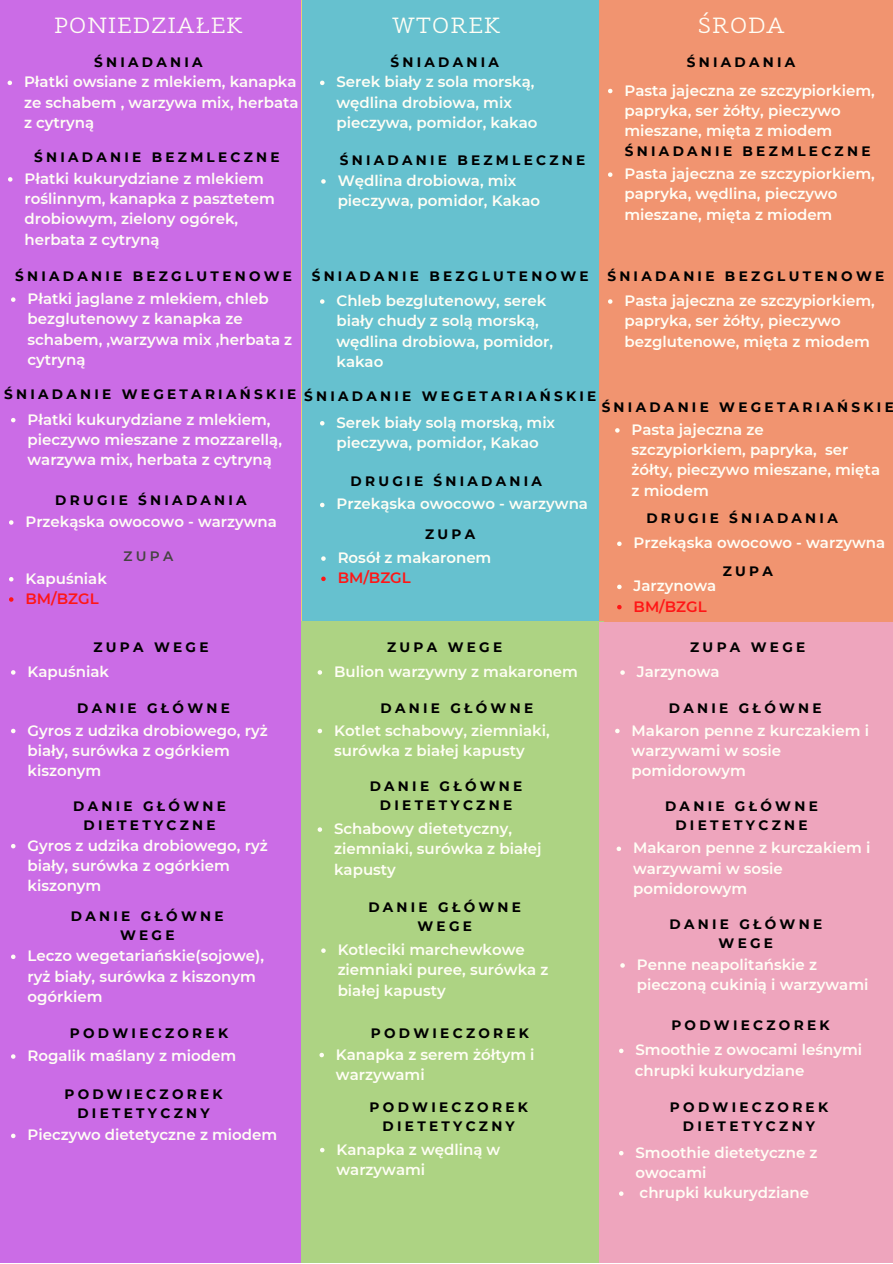
<style>
.page{position:relative;width:893px;height:1264px;background:#fff}
.page>*{position:absolute;margin:0;border:0;box-sizing:border-box;transform-origin:0 0}
.t1{font:21.3px "Sean Slab";letter-spacing:.05em;color:#fffef5}
.t2{font:600 15px/20.2px "Montserrat";color:#fffef5}
.t3{font:600 15px "Montserrat";color:#ff1616}
.t4{font:700 13.65px/19px "Montserrat";letter-spacing:.24em;color:#000;text-align:center}
.t5{font:600 13.65px "Montserrat";color:#444440}
</style>
<div class="page">
<div style="left:298px;top:0;width:304px;height:640px;background:#66c1cf"></div>
<div style="left:599px;top:0;width:293px;height:640px;background:#f19470"></div>
<div style="left:295px;top:621px;width:308px;height:641px;background:#add383"></div>
<div style="left:599px;top:621px;width:293px;height:641px;background:#eea5bd"></div>
<div style="left:0;top:0;width:300px;height:1262px;background:#cb6ce6"></div>
<svg style="left:320px;top:81px;width:4px;height:4px"></svg>
<svg style="left:321px;top:179px;width:4px;height:5px"></svg>
<svg style="left:320px;top:299px;width:4px;height:5px"></svg>
<svg style="left:320px;top:421px;width:4px;height:4px"></svg>
<svg style="left:321px;top:556px;width:4px;height:5px"></svg>
<svg style="left:321px;top:576px;width:4px;height:5px"></svg>
<svg style="left:317px;top:670px;width:5px;height:4px"></svg>
<svg style="left:317px;top:728px;width:5px;height:5px"></svg>
<svg style="left:317px;top:827px;width:5px;height:4px"></svg>
<svg style="left:319px;top:1052px;width:5px;height:5px"></svg>
<svg style="left:320px;top:1147px;width:4px;height:5px"></svg>
<svg style="left:321px;top:948px;width:4px;height:4px"></svg>
<svg style="left:8px;top:81px;width:4px;height:4px"></svg>
<svg style="left:8px;top:177px;width:4px;height:5px"></svg>
<svg style="left:11px;top:297px;width:4px;height:5px"></svg>
<svg style="left:11px;top:418px;width:4px;height:4px"></svg>
<svg style="left:9px;top:577px;width:4px;height:4px"></svg>
<svg style="left:9px;top:597px;width:4px;height:4px"></svg>
<svg style="left:11px;top:670px;width:4px;height:4px"></svg>
<svg style="left:11px;top:728px;width:4px;height:5px"></svg>
<svg style="left:11px;top:844px;width:4px;height:4px"></svg>
<svg style="left:11px;top:954px;width:4px;height:5px"></svg>
<svg style="left:11px;top:1054px;width:4px;height:4px"></svg>
<svg style="left:11px;top:1133px;width:4px;height:5px"></svg>
<svg style="left:608px;top:89px;width:4px;height:4px"></svg>
<svg style="left:608px;top:172px;width:4px;height:5px"></svg>
<svg style="left:608px;top:299px;width:4px;height:5px"></svg>
<svg style="left:615px;top:428px;width:4px;height:4px"></svg>
<svg style="left:617px;top:584px;width:4px;height:5px"></svg>
<svg style="left:617px;top:605px;width:4px;height:4px"></svg>
<svg style="left:620px;top:670px;width:4px;height:4px"></svg>
<svg style="left:615px;top:728px;width:4px;height:5px"></svg>
<svg style="left:616px;top:846px;width:5px;height:5px"></svg>
<svg style="left:620px;top:963px;width:4px;height:4px"></svg>
<svg style="left:619px;top:1048px;width:4px;height:5px"></svg>
<svg style="left:619px;top:1151px;width:4px;height:4px"></svg>
<svg style="left:619px;top:1191px;width:4px;height:4px"></svg>
<svg style="left:9px;top:520px;width:4px;height:5px"></svg>
<svg style="left:320px;top:502px;width:4px;height:5px"></svg>
<svg style="left:617px;top:541px;width:4px;height:5px"></svg>
<h1 class="t1" style="left:697px;top:18px;width:88px">ŚRODA</h1>
<p class="t4" style="left:686px;top:52px;width:110px">ŚNIADANIA</p>
<p class="t2" style="left:624px;top:80px;width:252px">Pasta jajeczna ze szczypiorkiem, papryka, ser żółty, pieczywo mieszane, mięta z miodem</p>
<p class="t4" style="left:625px;top:141px;width:247px">ŚNIADANIE BEZMLECZNE</p>
<p class="t2" style="left:624px;top:164px;width:252px">Pasta jajeczna ze szczypiorkiem, papryka, wędlina, pieczywo mieszane, mięta z miodem</p>
<h1 class="t1" style="left:54px;top:18px;width:190px">PONIEDZIAŁEK</h1>
<p class="t4" style="left:94px;top:52px;width:110px">ŚNIADANIA</p>
<p class="t2" style="left:24px;top:72px;width:276px">Płatki owsiane z mlekiem, kanapka ze schabem , warzywa mix, herbata z cytryną</p>
<p class="t4" style="left:34px;top:147px;width:247px">ŚNIADANIE BEZMLECZNE</p>
<p class="t2" style="left:24px;top:168px;width:252px">Płatki kukurydziane z mlekiem roślinnym, kanapka z pasztetem drobiowym, zielony ogórek, herbata z cytryną</p>
<p class="t4" style="left:15px;top:267px;width:278px">ŚNIADANIE BEZGLUTENOWE</p>
<p class="t2" style="left:27px;top:288px;width:266px">Płatki jaglane z mlekiem, chleb bezglutenowy z kanapka ze schabem, ,warzywa mix ,herbata z cytryną</p>
<p class="t4" style="left:4px;top:384px;width:293px">ŚNIADANIE WEGETARIAŃSKIE</p>
<p class="t2" style="left:27px;top:409px;width:256px">Płatki kukurydziane z mlekiem, pieczywo mieszane z mozzarellą, warzywa mix, herbata z cytryną</p>
<h1 class="t1" style="left:392px;top:18px;width:109px">WTOREK</h1>
<p class="t4" style="left:390px;top:52px;width:110px">ŚNIADANIA</p>
<p class="t2" style="left:336px;top:72px;width:202px">Serek biały z sola morską, wędlina drobiowa, mix pieczywa, pomidor, kakao</p>
<p class="t4" style="left:340px;top:151px;width:247px">ŚNIADANIE BEZMLECZNE</p>
<p class="t2" style="left:337px;top:170px;width:204px">Wędlina drobiowa, mix pieczywa, pomidor, Kakao</p>
<p class="t4" style="left:607px;top:266px;width:278px">ŚNIADANIE BEZGLUTENOWE</p>
<p class="t2" style="left:624px;top:290px;width:252px">Pasta jajeczna ze szczypiorkiem, papryka, ser żółty, pieczywo bezglutenowe, mięta z miodem</p>
<p class="t4" style="left:312px;top:267px;width:278px">ŚNIADANIE BEZGLUTENOWE</p>
<p class="t2" style="left:336px;top:290px;width:218px">Chleb bezglutenowy, serek biały chudy z solą morską, wędlina drobiowa, pomidor, kakao</p>
<p class="t4" style="left:304px;top:386px;width:293px">ŚNIADANIE WEGETARIAŃSKIE</p>
<p class="t2" style="left:336px;top:412px;width:220px">Serek biały solą morską, mix pieczywa, pomidor, Kakao</p>
<p class="t4" style="left:601px;top:397px;width:293px">ŚNIADANIE WEGETARIAŃSKIE</p>
<p class="t2" style="left:631px;top:419px;width:250px">Pasta jajeczna ze szczypiorkiem, papryka, ser żółty, pieczywo mieszane, mięta z miodem</p>
<p class="t4" style="left:350px;top:471px;width:193px">DRUGIE ŚNIADANIA</p>
<p class="t2" style="left:336px;top:494px;width:253px">Przekąska owocowo - warzywna</p>
<p class="t4" style="left:55px;top:491px;width:193px">DRUGIE ŚNIADANIA</p>
<p class="t2" style="left:25px;top:511px;width:253px">Przekąska owocowo - warzywna</p>
<p class="t4" style="left:646px;top:508px;width:193px">DRUGIE ŚNIADANIA</p>
<p class="t2" style="left:633px;top:533px;width:253px">Przekąska owocowo - warzywna</p>
<p class="t4" style="left:425px;top:524px;width:52px">ZUPA</p>
<p class="t2" style="left:337px;top:547px;width:155px">Rosół z makaronem</p>
<p class="t3" style="left:337px;top:569px;width:75px">BM/BZGL</p>
<p class="t5" style="left:123px;top:547px;width:51px">ZUPA</p>
<p class="t4" style="left:722px;top:561px;width:52px">ZUPA</p>
<p class="t2" style="left:25px;top:568px;width:83px">Kapuśniak</p>
<p class="t3" style="left:25px;top:589px;width:75px">BM/BZGL</p>
<p class="t4" style="left:93px;top:637px;width:117px">ZUPA WEGE</p>
<p class="t2" style="left:27px;top:661px;width:83px">Kapuśniak</p>
<p class="t4" style="left:77px;top:699px;width:154px">DANIE GŁÓWNE</p>
<p class="t2" style="left:27px;top:720px;width:242px">Gyros z udzika drobiowego, ryż biały, surówka z ogórkiem kiszonym</p>
<p class="t4" style="left:73px;top:796px;width:154px">DANIE GŁÓWNE<br>DIETETYCZNE</p>
<p class="t2" style="left:27px;top:835px;width:242px">Gyros z udzika drobiowego, ryż biały, surówka z ogórkiem kiszonym</p>
<p class="t4" style="left:71px;top:906px;width:154px">DANIE GŁÓWNE<br>WEGE</p>
<p class="t2" style="left:27px;top:945px;width:238px">Leczo wegetariańskie(sojowe), ryż biały, surówka z kiszonym ogórkiem</p>
<p class="t4" style="left:70px;top:1023px;width:160px">PODWIECZOREK</p>
<p class="t2" style="left:27px;top:1045px;width:210px">Rogalik maślany z miodem</p>
<p class="t4" style="left:64px;top:1084px;width:160px">PODWIECZOREK<br>DIETETYCZNY</p>
<p class="t2" style="left:27px;top:1124px;width:251px">Pieczywo dietetyczne z miodem</p>
<p class="t2" style="left:633px;top:576px;width:84px">Jarzynowa</p>
<p class="t3" style="left:633px;top:597px;width:75px">BM/BZGL</p>
<p class="t4" style="left:690px;top:637px;width:117px">ZUPA WEGE</p>
<p class="t2" style="left:636px;top:661px;width:84px">Jarzynowa</p>
<p class="t4" style="left:669px;top:699px;width:154px">DANIE GŁÓWNE</p>
<p class="t2" style="left:631px;top:720px;width:239px">Makaron penne z kurczakiem i warzywami w sosie pomidorowym</p>
<p class="t4" style="left:665px;top:796px;width:154px">DANIE GŁÓWNE<br>DIETETYCZNE</p>
<p class="t2" style="left:633px;top:837px;width:239px">Makaron penne z kurczakiem i warzywami w sosie pomidorowym</p>
<p class="t4" style="left:669px;top:914px;width:154px">DANIE GŁÓWNE<br>WEGE</p>
<p class="t2" style="left:636px;top:954px;width:233px">Penne neapolitańskie z pieczoną cukinią i warzywami</p>
<p class="t4" style="left:671px;top:1015px;width:160px">PODWIECZOREK</p>
<p class="t2" style="left:634px;top:1039px;width:229px">Smoothie z owocami leśnymi chrupki kukurydziane</p>
<p class="t4" style="left:670px;top:1097px;width:160px">PODWIECZOREK<br>DIETETYCZNY</p>
<p class="t2" style="left:635px;top:1142px;width:183px">Smoothie dietetyczne z owocami<br>chrupki kukurydziane</p>
<p class="t4" style="left:387px;top:637px;width:117px">ZUPA WEGE</p>
<p class="t2" style="left:334px;top:661px;width:245px">Bulion warzywny z makaronem</p>
<p class="t4" style="left:380px;top:699px;width:154px">DANIE GŁÓWNE</p>
<p class="t2" style="left:334px;top:720px;width:217px">Kotlet schabowy, ziemniaki, surówka z białej kapusty</p>
<p class="t4" style="left:369px;top:776px;width:154px">DANIE GŁÓWNE<br>DIETETYCZNE</p>
<p class="t2" style="left:334px;top:818px;width:209px">Schabowy dietetyczny, ziemniaki, surówka z białej kapusty</p>
<p class="t4" style="left:368px;top:897px;width:154px">DANIE GŁÓWNE<br>WEGE</p>
<p class="t2" style="left:337px;top:939px;width:212px">Kotleciki marchewkowe ziemniaki puree, surówka z białej kapusty</p>
<p class="t4" style="left:371px;top:1023px;width:160px">PODWIECZOREK</p>
<p class="t2" style="left:336px;top:1044px;width:200px">Kanapka z serem żółtym i warzywami</p>
<p class="t4" style="left:369px;top:1097px;width:160px">PODWIECZOREK<br>DIETETYCZNY</p>
<p class="t2" style="left:336px;top:1139px;width:165px">Kanapka z wędliną w warzywami</p>
</div>
